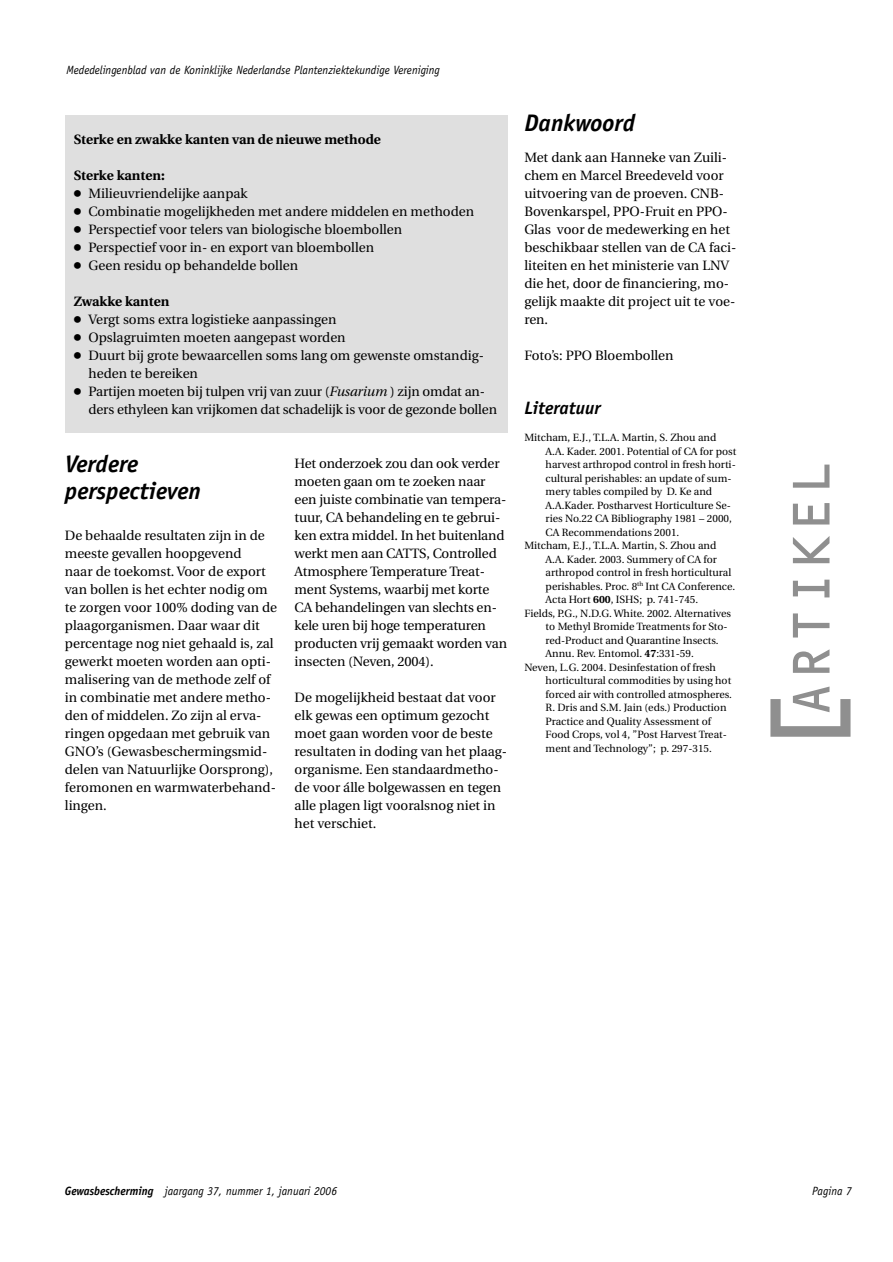
<style>
.page{position:relative;width:893px;height:1262px;background:#fff}
.page>*{position:absolute;margin:0;border:0;box-sizing:border-box;transform-origin:0 0}
.t1{font:108px "OCR C Regular";color:#8f8f8f;scale:.95 1}
.t2{font:54px "OCR C Regular";color:#8f8f8f;scale:.95 1}
.t3{font:italic 700 24px/27px "Officina Sans";color:#000}
.t4{font:italic 700 18px "Officina Sans";color:#000}
.t5{font:13.5px/18px "Utopia";color:#000}
.t6{font:700 13.5px "Utopia";color:#000}
.t7{font:italic 12px "Officina Sans";color:#000;scale:.95 1}
.t8{font:10.5px "Utopia";color:#000}
.s1{font-family:"Universal Newswith Comm Pi"}
.s2{font-style:italic}
.s3{font-weight:700}
</style>
<div class="page">
<div style="left:65px;top:115px;width:442px;height:317px;background:#dfdfdf"></div>
<p class="t7" style="left:66px;top:65px;width:394px">Mededelingenblad van de Koninklijke Nederlandse Plantenziektekundige Vereniging</p>
<p class="t6" style="left:74px;top:134px;width:308px">Sterke en zwakke kanten van de nieuwe methode</p>
<p class="t6" style="left:74px;top:170px;width:92px">Sterke kanten:</p>
<p class="t5" style="left:74px;top:186px;width:175px"><span class="s1">●</span> Milieuvriendelijke aanpak</p>
<p class="t5" style="left:74px;top:204px;width:401px"><span class="s1">●</span> Combinatie mogelijkheden met andere middelen en methoden</p>
<p class="t5" style="left:74px;top:222px;width:330px"><span class="s1">●</span> Perspectief voor telers van biologische bloembollen</p>
<p class="t5" style="left:74px;top:240px;width:302px"><span class="s1">●</span> Perspectief voor in- en export van bloembollen</p>
<p class="t5" style="left:74px;top:258px;width:226px"><span class="s1">●</span> Geen residu op behandelde bollen</p>
<p class="t6" style="left:74px;top:296px;width:97px">Zwakke kanten</p>
<p class="t5" style="left:74px;top:312px;width:264px"><span class="s1">●</span> Vergt soms extra logistieke aanpassingen</p>
<p class="t5" style="left:74px;top:330px;width:273px"><span class="s1">●</span> Opslagruimten moeten aangepast worden</p>
<p class="t5" style="left:88px;top:348px;width:397px;text-indent:-15px"><span class="s1">●</span> Duurt bij grote bewaarcellen soms lang om gewenste omstandig&shy;heden te bereiken</p>
<p class="t5" style="left:88px;top:384px;width:410px;text-indent:-15px"><span class="s1">●</span> Partijen moeten bij tulpen vrij van zuur (<span class="s2">Fusarium</span> ) zijn omdat an&shy;ders ethyleen kan vrijkomen dat schadelijk is voor de gezonde bollen</p>
<h3 class="t3" style="left:65px;top:452px;width:138px">Verdere perspectieven</h3>
<p class="t5" style="left:65px;top:528px;width:214px">De behaalde resultaten zijn in de meeste gevallen hoopgevend<br>naar de toekomst. Voor de export van bollen is het echter nodig om te zorgen voor 100% doding van de plaagorganismen. Daar waar dit percentage nog niet gehaald is, zal gewerkt moeten worden aan opti&shy;malisering van de methode zelf of in combinatie met andere metho&shy;den of middelen. Zo zijn al erva&shy;ringen opgedaan met gebruik van<br>GNO’s (Gewasbeschermingsmid&shy;delen van Natuurlijke Oorsprong), feromonen en warmwaterbehand&shy;lingen.</p>
<p class="t5" style="left:294px;top:456px;width:214px">Het onderzoek zou dan ook verder moeten gaan om te zoeken naar een juiste combinatie van tempera&shy;tuur, CA behandeling en te gebrui&shy;ken extra middel. In het buitenland werkt men aan CATTS, Controlled<br>Atmosphere Temperature Treat&shy;ment Systems, waarbij met korte<br>CA behandelingen van slechts en&shy;kele uren bij hoge temperaturen producten vrij gemaakt worden van insecten (Neven, 2004).</p>
<p class="t5" style="left:294px;top:690px;width:214px">De mogelijkheid bestaat dat voor elk gewas een optimum gezocht moet gaan worden voor de beste resultaten in doding van het plaag&shy;organisme. Een standaardmetho&shy;de voor álle bolgewassen en tegen alle plagen ligt vooralsnog niet in het verschiet.</p>
<h3 class="t3" style="left:524px;top:111px;width:112px">Dankwoord</h3>
<p class="t5" style="left:524px;top:150px;width:213px">Met dank aan Hanneke van Zuili&shy;chem en Marcel Breedeveld voor uitvoering van de proeven. CNB-<br>Bovenkarspel, PPO-Fruit en PPO-<br>Glas voor de medewerking en het beschikbaar stellen van de CA faci&shy;liteiten en het ministerie van LNV die het, door de financiering, mo&shy;gelijk maakte dit project uit te voe&shy;ren.</p>
<p class="t5" style="left:524px;top:348px;width:151px">Foto’s: PPO Bloembollen</p>
<h3 class="t4" style="left:524px;top:401px;width:78px">Literatuur</h3>
<p class="t8" style="left:524px;top:433px;width:193px">Mitcham, E.J., T.L.A. Martin, S. Zhou and</p>
<p class="t8" style="left:545px;top:447px;width:192px">A.A. Kader. 2001. Potential of CA for post</p>
<p class="t8" style="left:545px;top:460px;width:192px">harvest arthropod control in fresh horti-</p>
<p class="t8" style="left:545px;top:474px;width:187px">cultural perishables: an update of sum-</p>
<p class="t8" style="left:545px;top:487px;width:168px">mery tables compiled by D. Ke and</p>
<p class="t8" style="left:545px;top:501px;width:187px">A.A.Kader. Postharvest Horticulture Se-</p>
<p class="t8" style="left:545px;top:514px;width:188px">ries No.22 CA Bibliography 1981 – 2000,</p>
<p class="t8" style="left:545px;top:528px;width:135px">CA Recommendations 2001.</p>
<p class="t8" style="left:524px;top:541px;width:193px">Mitcham, E.J., T.L.A. Martin, S. Zhou and</p>
<p class="t8" style="left:545px;top:555px;width:173px">A.A. Kader. 2003. Summery of CA for</p>
<p class="t8" style="left:545px;top:568px;width:187px">arthropod control in fresh horticultural</p>
<p class="t8" style="left:545px;top:582px;width:191px">perishables. Proc. 8<sup>th</sup> Int CA Conference.</p>
<p class="t8" style="left:545px;top:595px;width:154px">Acta Hort <span class="s3">600</span>, ISHS; p. 741-745.</p>
<p class="t8" style="left:524px;top:609px;width:208px">Fields, P.G., N.D.G. White. 2002. Alternatives</p>
<p class="t8" style="left:545px;top:622px;width:183px">to Methyl Bromide Treatments for Sto-</p>
<p class="t8" style="left:545px;top:636px;width:174px">red-Product and Quarantine Insects.</p>
<p class="t8" style="left:545px;top:649px;width:150px">Annu. Rev. Entomol. <span class="s3">47</span>:331-59.</p>
<p class="t8" style="left:524px;top:663px;width:193px">Neven, L.G. 2004. Desinfestation of fresh</p>
<p class="t8" style="left:545px;top:676px;width:187px">horticultural commodities by using hot</p>
<p class="t8" style="left:545px;top:690px;width:188px">forced air with controlled atmospheres.</p>
<p class="t8" style="left:545px;top:703px;width:182px">R. Dris and S.M. Jain (eds.) Production</p>
<p class="t8" style="left:545px;top:717px;width:167px">Practice and Quality Assessment of</p>
<p class="t8" style="left:545px;top:730px;width:183px">Food Crops, vol 4, ”Post Harvest Treat-</p>
<p class="t8" style="left:545px;top:744px;width:168px">ment and Technology”; p. 297-315.</p>
<h2 class="t2" style="left:792px;top:718px;width:274px;rotate:-90deg">ARTIKEL</h2>
<h1 class="t1" style="left:776px;top:755px;width:79px;rotate:-90deg">[</h1>
<p class="t7" style="left:65px;top:1186px;width:288px"><span class="s3">Gewasbescherming</span> jaargang 37, nummer 1, januari 2006</p>
<p class="t7" style="left:812px;top:1186px;width:43px">Pagina 7</p>
</div>
